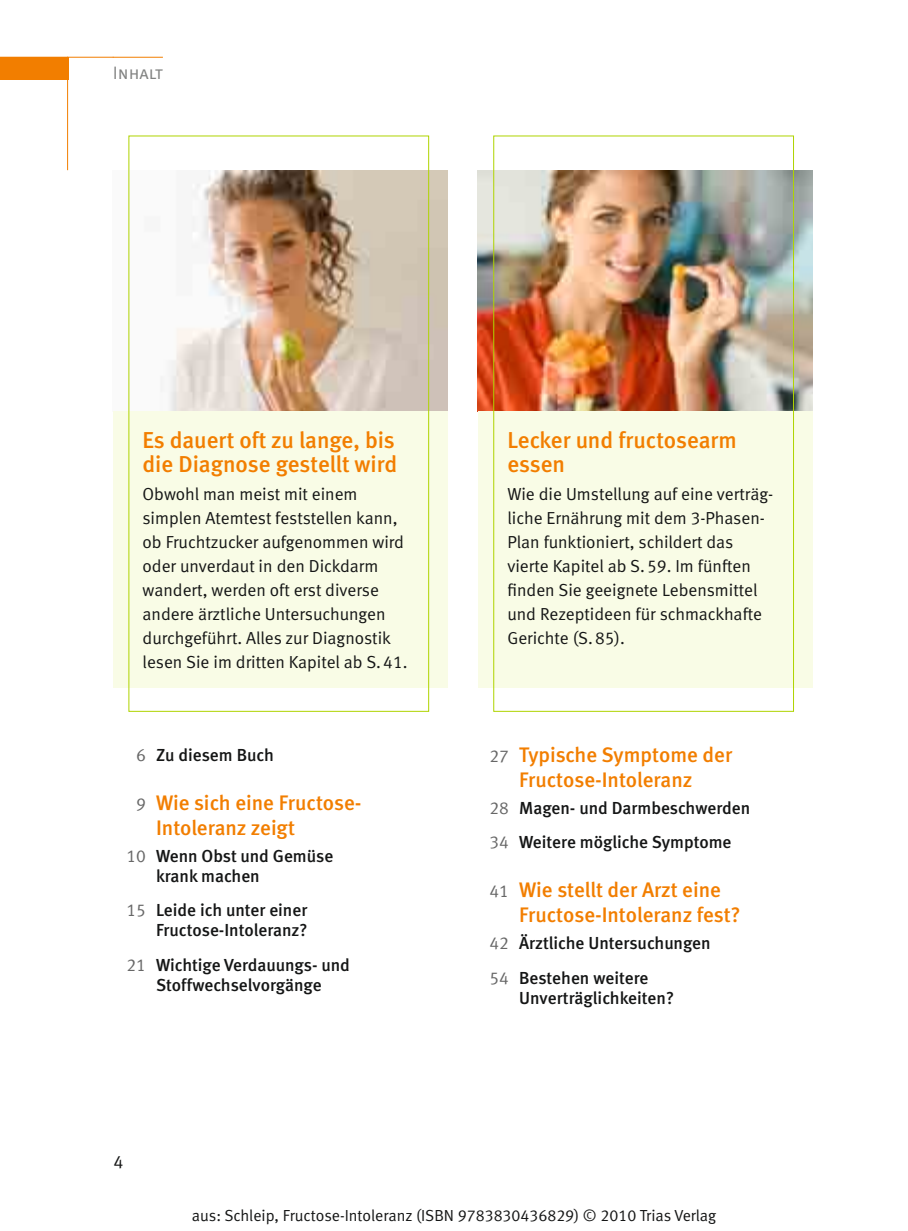
<style>
.page{position:relative;width:908px;height:1231px;background:#fff}
.page>*{position:absolute;margin:0;border:0;box-sizing:border-box;transform-origin:0 0}
.t1{font:23px/24px "Meta Medium LF";color:#f27e00}
.t2{font:21px/25px "Meta Medium LF";color:#f27e00}
.t3{font:18px "Meta Normal LF Caps";color:#818281}
.t4{font:18px "Meta Normal LF";color:#151616}
.t5{font:17.4px/24px "Meta Normal LF";color:#151616}
.t6{font:17.4px/20px "Meta Medium LF";color:#151616}
.t7{font:16px "Meta Normal LF";color:#151616}
.s1{font-family:"Meta Normal LF";color:#676767}
.s2{font-family:"Meta Normal LF";font-size:17.4px;color:#676767}
</style>
<div class="page">
<div style="left:0;top:57px;width:68px;height:22px;background:#f27e00"></div>
<hr style="left:67px;top:57px;width:1px;height:113px;background:#f27e00">
<hr style="left:0;top:57px;width:113px;height:1px;background:#f27e00">
<img style="left:161px;top:170px;width:286px;height:241px">
<div style="left:113px;top:411px;width:334px;height:276px;background:#f9fce6"></div>
<div style="left:128px;top:135px;width:301px;height:576px;border:1px solid #afd401"></div>
<img style="left:477px;top:170px;width:335px;height:241px">
<div style="left:477px;top:411px;width:335px;height:276px;background:#f9fce6"></div>
<hr style="left:113px;top:57px;width:50px;height:1px;background:#f27e00">
<p class="t3" style="left:113px;top:63px;width:52px">Inhalt</p>
<h1 class="t1" style="left:142px;top:429px;width:256px">Es dauert oft zu lange, bis die Diagnose gestellt wird</h1>
<p class="t5" style="left:142px;top:483px;width:266px">Obwohl man meist mit einem simplen Atemtest feststellen kann, ob Fruchtzucker auf genommen wird oder unverdaut in den Dickdarm wandert, werden oft erst diverse andere ärztliche Untersuchungen durchgeführt. Alles zur Diagnostik lesen Sie im dritten Kapitel ab S. 41.</p>
<p class="t6" style="left:136px;top:746px;width:139px"><span class="s1">6</span> Zu diesem Buch</p>
<p class="t2" style="left:156px;top:791px;width:207px;text-indent:-20px"><span class="s2">9</span> Wie sich eine Fructose-<br>Intoleranz zeigt</p>
<p class="t6" style="left:156px;top:847px;width:179px;text-indent:-30px"><span class="s1">10</span> Wenn Obst und Gemüse krank machen</p>
<p class="t6" style="left:126px;top:901px;width:183px;text-align:right"><span class="s1">15</span> Leide ich unter einer<br>Fructose-Intoleranz?</p>
<p class="t6" style="left:126px;top:956px;width:225px;text-align:center"><span class="s1">21</span> Wichtige Verdauungs- und<br>Stoffwechselvorgänge</p>
<p class="t4" style="left:113px;top:1154px;width:12px">4</p>
<h1 class="t1" style="left:507px;top:429px;width:231px">Lecker und fructosearm essen</h1>
<p class="t5" style="left:507px;top:483px;width:267px">Wie die Umstellung auf eine verträg&shy;liche Ernährung mit dem 3-Phasen-<br>Plan funktioniert, schildert das vierte Kapitel ab S. 59. Im fünften finden Sie geeignete Lebensmittel und Rezeptideen für schmackhafte<br>Gerichte (S. 85).</p>
<p class="t2" style="left:489px;top:743px;width:244px;text-align:center"><span class="s2">27</span> Typische Symptome der<br>Fructose-Intoleranz</p>
<p class="t6" style="left:489px;top:792px;width:262px;line-height:34.2px"><span class="s1">28</span> Magen- und Darmbeschwerden<br><span class="s1">34</span> Weitere mögliche Symptome</p>
<p class="t2" style="left:519px;top:879px;width:223px;text-indent:-30px"><span class="s2">41</span> Wie stellt der Arzt eine<br>Fructose-Intoleranz fest?</p>
<p class="t6" style="left:489px;top:927px;width:222px;line-height:34.2px"><span class="s1">42</span> Ärztliche Untersuchungen<br><span class="s1">54</span> Bestehen weitere</p>
<p class="t6" style="left:519px;top:988px;width:156px">Unverträglichkeiten?</p>
<p class="t7" style="left:192px;top:1209px;width:525px">aus: Schleip, Fructose-Intoleranz (ISBN 9783830436829) © 2010 Trias Verlag</p>
</div>
